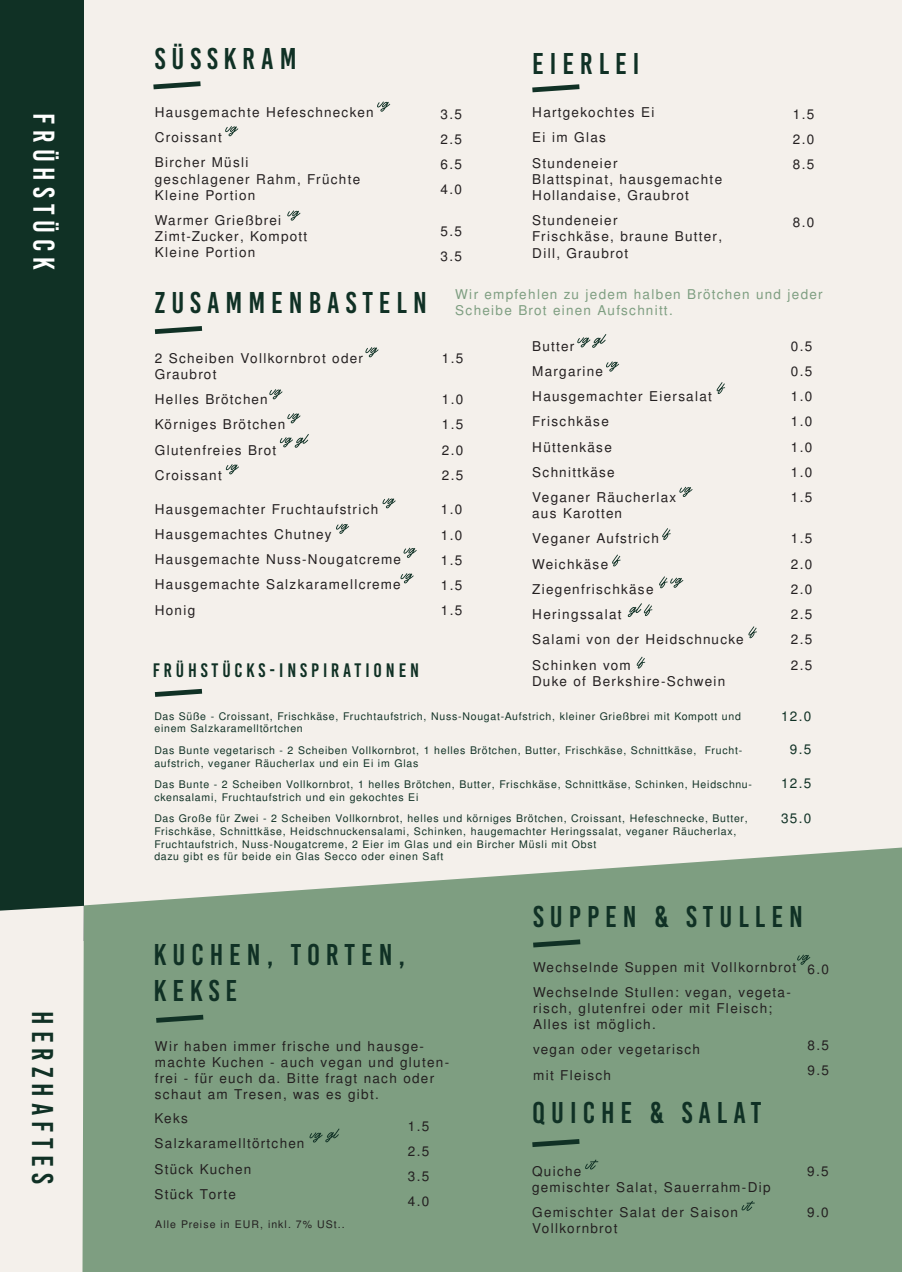
<style>
.page{position:relative;width:902px;height:1272px;background:#fff}
.page>*{position:absolute;margin:0;border:0;box-sizing:border-box;transform-origin:0 0}
.t1{font:30px/36px "Bebas Kai";letter-spacing:.2em;color:#103125}
.t2{font:30px "Bebas Kai";letter-spacing:.2em;color:#fff}
.t3{font:19.5px "Bebas Kai";letter-spacing:.2em;color:#103125}
.t4{font:13.5px/25.2px "Free Sans";letter-spacing:.09em;color:#231f20}
.t5{font:13.5px/16.2px "Free Sans";letter-spacing:.095em;color:#7e9e81}
.t6{font:13.5px "Free Sans";color:#103125}
.t7{font:10.5px/12.6px "Free Sans";letter-spacing:.075em;color:#103125}
.t8{font:10.5px "Free Sans";letter-spacing:.1em;color:#231f20}
</style>
<div class="page">
<div style="left:82px;top:23px;width:819px;height:1248px;background:#7e9e81"></div>
<div style="left:84px;top:0;width:817px;height:905px;background:#f4f0eb"></div>
<div style="left:0;top:0;width:84px;height:940px;background:#103125"></div>
<svg style="left:153px;top:81px;width:48px;height:8px"></svg>
<svg style="left:155px;top:326px;width:47px;height:8px"></svg>
<svg style="left:532px;top:84px;width:47px;height:8px"></svg>
<svg style="left:532px;top:1139px;width:47px;height:7px"></svg>
<svg style="left:533px;top:939px;width:47px;height:8px"></svg>
<div style="left:0;top:905px;width:84px;height:366px;background:#f4f0eb"></div>
<svg style="left:225px;top:126px;width:13px;height:10px"></svg>
<svg style="left:377px;top:101px;width:13px;height:11px"></svg>
<svg style="left:287px;top:210px;width:13px;height:11px"></svg>
<svg style="left:382px;top:498px;width:13px;height:10px"></svg>
<svg style="left:336px;top:523px;width:13px;height:11px"></svg>
<svg style="left:403px;top:547px;width:13px;height:11px"></svg>
<svg style="left:400px;top:573px;width:13px;height:10px"></svg>
<svg style="left:365px;top:347px;width:13px;height:10px"></svg>
<svg style="left:269px;top:389px;width:13px;height:10px"></svg>
<svg style="left:287px;top:413px;width:13px;height:10px"></svg>
<svg style="left:226px;top:464px;width:13px;height:10px"></svg>
<svg style="left:280px;top:434px;width:29px;height:14px"></svg>
<svg style="left:679px;top:486px;width:13px;height:11px"></svg>
<svg style="left:662px;top:528px;width:8px;height:12px"></svg>
<svg style="left:716px;top:382px;width:9px;height:12px"></svg>
<svg style="left:612px;top:554px;width:8px;height:12px"></svg>
<svg style="left:748px;top:626px;width:8px;height:12px"></svg>
<svg style="left:585px;top:1159px;width:13px;height:10px"></svg>
<svg style="left:741px;top:1201px;width:13px;height:9px"></svg>
<svg style="left:156px;top:1014px;width:47px;height:8px"></svg>
<svg style="left:797px;top:954px;width:13px;height:10px"></svg>
<svg style="left:606px;top:361px;width:13px;height:10px"></svg>
<svg style="left:155px;top:689px;width:47px;height:8px"></svg>
<svg style="left:577px;top:334px;width:29px;height:14px"></svg>
<svg style="left:659px;top:576px;width:24px;height:12px"></svg>
<svg style="left:627px;top:603px;width:25px;height:14px"></svg>
<svg style="left:636px;top:656px;width:9px;height:12px"></svg>
<svg style="left:309px;top:1128px;width:30px;height:14px"></svg>
<h1 class="t2" style="left:60px;top:113px;width:158px;rotate:90deg">FRÜHSTÜCK</h1>
<h1 class="t1" style="left:60px;top:1010px;width:174px;rotate:90deg">HERZHAFTES</h1>
<h1 class="t1" style="left:155px;top:41px;width:143px">SÜSSKRAM</h1>
<p class="t4" style="left:155px;top:100px;width:220px">Hausgemachte Hefeschnecken<br>Croissant<br>Bircher Müsli</p>
<p class="t4" style="left:155px;top:172px;width:207px;line-height:16.2px">geschlagener Rahm, Früchte<br>Kleine Portion</p>
<p class="t4" style="left:155px;top:213px;width:154px;line-height:16.2px">Warmer Grießbrei<br>Zimt-Zucker, Kompott<br>Kleine Portion</p>
<h1 class="t1" style="left:155px;top:284px;width:273px">ZUSAMMENBASTELN</h1>
<p class="t4" style="left:155px;top:351px;width:210px;line-height:16.2px">2 Scheiben Vollkornbrot oder<br>Graubrot</p>
<p class="t4" style="left:155px;top:387px;width:132px">Helles Brötchen<br>Körniges Brötchen<br>Glutenfreies Brot<br>Croissant</p>
<p class="t4" style="left:155px;top:497px;width:248px">Hausgemachter Fruchtaufstrich<br>Hausgemachtes Chutney<br>Hausgemachte Nuss-Nougatcreme<br>Hausgemachte Salzkaramellcreme<br>Honig</p>
<h2 class="t3" style="left:153px;top:659px;width:268px">FRÜHSTÜCKS-INSPIRATIONEN</h2>
<p class="t4" style="left:440px;top:102px;width:23px;text-align:justify">3.5<br>2.5<br>6.5<br>4.0</p>
<p class="t4" style="left:440px;top:219px;width:23px">5.5<br>3.5</p>
<h1 class="t1" style="left:532px;top:46px;width:109px">EIERLEI</h1>
<p class="t4" style="left:532px;top:101px;width:124px">Hartgekochtes Ei<br>Ei im Glas<br>Stundeneier</p>
<p class="t4" style="left:532px;top:172px;width:191px;line-height:16.2px">Blattspinat, hausgemachte<br>Hollandaise, Graubrot</p>
<p class="t4" style="left:532px;top:213px;width:191px;line-height:16.2px">Stundeneier<br>Frischkäse, braune Butter,<br>Dill, Graubrot</p>
<p class="t4" style="left:792px;top:102px;width:23px;text-align:justify">1.5<br>2.0<br>8.5</p>
<p class="t4" style="left:792px;top:210px;width:23px">8.0</p>
<p class="t5" style="left:455px;top:287px;width:369px">Wir empfehlen zu jedem halben Brötchen und jeder<br>Scheibe Brot einen Aufschnitt.</p>
<p class="t4" style="left:442px;top:346px;width:23px">1.5</p>
<p class="t4" style="left:442px;top:387px;width:23px;text-align:justify">1.0<br>1.5<br>2.0<br>2.5</p>
<p class="t4" style="left:441px;top:498px;width:23px;text-align:justify">1.0<br>1.0<br>1.5<br>1.5<br>1.5</p>
<p class="t4" style="left:532px;top:334px;width:181px">Butter<br>Margarine<br>Hausgemachter Eiersalat<br>Frischkäse<br>Hüttenkäse<br>Schnittkäse<br>Veganer Räucherlax</p>
<p class="t4" style="left:532px;top:501px;width:213px">aus Karotten<br>Veganer Aufstrich<br>Weichkäse<br>Ziegenfrischkäse<br>Heringssalat<br>Salami von der Heidschnucke<br>Schinken vom</p>
<p class="t4" style="left:532px;top:669px;width:195px">Duke of Berkshire-Schwein</p>
<p class="t4" style="left:790px;top:334px;width:23px;text-align:justify">0.5<br>0.5<br>1.0<br>1.0<br>1.0<br>1.0<br>1.5</p>
<p class="t4" style="left:790px;top:527px;width:23px;text-align:justify">1.5<br>2.0<br>2.0<br>2.5<br>2.5<br>2.5</p>
<p class="t7" style="left:154px;top:710px;width:588px">Das Süße - Croissant, Frischkäse, Fruchtaufstrich, Nuss-Nougat-Aufstrich, kleiner Grießbrei mit Kompott und einem Salzkaramelltörtchen</p>
<p class="t7" style="left:154px;top:744px;width:589px">Das Bunte vegetarisch - 2 Scheiben Vollkornbrot, 1 helles Brötchen, Butter, Frischkäse, Schnittkäse, Frucht&shy;aufstrich, veganer Räucherlax und ein Ei im Glas</p>
<p class="t7" style="left:154px;top:778px;width:599px">Das Bunte - 2 Scheiben Vollkornbrot, 1 helles Brötchen, Butter, Frischkäse, Schnittkäse, Schinken, Heidschnu&shy;ckensalami, Fruchtaufstrich und ein gekochtes Ei</p>
<p class="t7" style="left:154px;top:813px;width:595px">Das Große für Zwei - 2 Scheiben Vollkornbrot, helles und körniges Brötchen, Croissant, Hefeschnecke, Butter, Frischkäse, Schnittkäse, Heidschnuckensalami, Schinken, haugemachter Heringssalat, veganer Räucherlax, Fruchtaufstrich, Nuss-Nougatcreme, 2 Eier im Glas und ein Bircher Müsli mit Obst<br>dazu gibt es für beide ein Glas Secco oder einen Saft</p>
<p class="t6" style="left:781px;top:707px;width:32px">12.0</p>
<p class="t6" style="left:789px;top:740px;width:23px">9.5</p>
<p class="t6" style="left:781px;top:774px;width:32px">12.5</p>
<p class="t6" style="left:781px;top:808px;width:32px">35.0</p>
<h1 class="t1" style="left:154px;top:936px;width:253px">KUCHEN, TORTEN,<br>KEKSE</h1>
<p class="t4" style="left:155px;top:1038px;width:296px;line-height:16.2px">Wir haben immer frische und hausge&shy;machte Kuchen - auch vegan und gluten&shy;frei - für euch da. Bitte fragt nach oder schaut am Tresen, was es gibt.</p>
<p class="t4" style="left:154px;top:1106px;width:151px">Keks<br>Salzkaramelltörtchen<br>Stück Kuchen<br>Stück Torte</p>
<p class="t4" style="left:408px;top:1114px;width:23px;text-align:justify">1.5<br>2.5<br>3.5<br>4.0</p>
<p class="t8" style="left:155px;top:1216px;width:191px">Alle Preise in EUR, inkl. 7% USt..</p>
<h1 class="t1" style="left:533px;top:898px;width:271px">SUPPEN &amp; STULLEN</h1>
<p class="t4" style="left:533px;top:955px;width:264px">Wechselnde Suppen mit Vollkornbrot<br>Wechselnde Stullen: vegan, vegeta-</p>
<p class="t4" style="left:533px;top:1000px;width:241px;line-height:16.2px">risch, glutenfrei oder mit Fleisch;<br>Alles ist möglich.</p>
<p class="t4" style="left:533px;top:1037px;width:168px">vegan oder vegetarisch mit Fleisch</p>
<h1 class="t1" style="left:532px;top:1095px;width:231px">QUICHE &amp; SALAT</h1>
<p class="t4" style="left:807px;top:957px;width:23px">6.0</p>
<p class="t4" style="left:807px;top:1033px;width:23px">8.5<br>9.5</p>
<p class="t4" style="left:532px;top:1163px;width:240px;line-height:16.2px">Quiche<br>gemischter Salat, Sauerrahm-Dip</p>
<p class="t4" style="left:532px;top:1204px;width:207px;line-height:16.2px">Gemischter Salat der Saison<br>Vollkornbrot</p>
<p class="t4" style="left:807px;top:1159px;width:23px">9.5</p>
<p class="t4" style="left:807px;top:1200px;width:23px">9.0</p>
</div>
